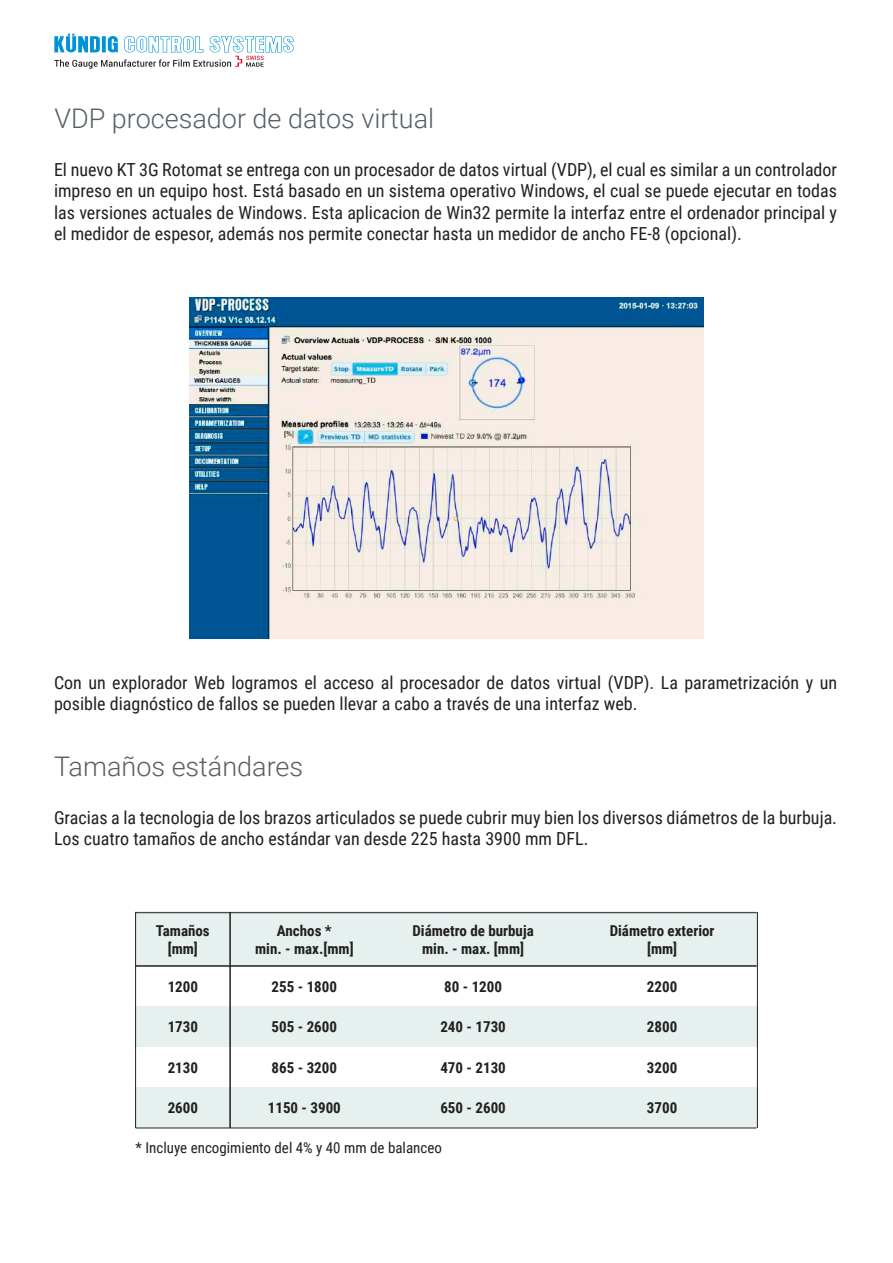
<style>
.page{position:relative;width:893px;height:1263px;background:#fff}
.page>*{position:absolute;margin:0;border:0;box-sizing:border-box;transform-origin:0 0}
.t1{font:300 27px "Roboto";color:#576065}
.t2{font:18px/21.6px "Roboto Condensed";color:#231f20}
.t3{font:700 15px/18px "Roboto Condensed";color:#231f20;text-align:center}
.t4{font:15px "Roboto Condensed";color:#231f20}
</style>
<div class="page">
<svg style="left:54px;top:34px;width:240px;height:35px"></svg>
<img style="left:190px;top:297px;width:513px;height:342px">
<div style="left:568px;top:912px;width:189px;height:54px;background:#e5f0ef"></div>
<div style="left:379px;top:912px;width:189px;height:54px;background:#e5f0ef"></div>
<div style="left:230px;top:912px;width:149px;height:54px;background:#e5f0ef"></div>
<div style="left:136px;top:912px;width:94px;height:54px;background:#e5f0ef"></div>
<div style="left:136px;top:1006px;width:94px;height:41px;background:#e5f0ef"></div>
<div style="left:136px;top:1087px;width:94px;height:41px;background:#e5f0ef"></div>
<hr style="left:136px;top:965px;width:621px;height:2px;background:#231f20">
<div style="left:230px;top:1006px;width:149px;height:41px;background:#e5f0ef"></div>
<div style="left:379px;top:1006px;width:189px;height:41px;background:#e5f0ef"></div>
<div style="left:568px;top:1006px;width:189px;height:41px;background:#e5f0ef"></div>
<div style="left:230px;top:1087px;width:149px;height:41px;background:#e5f0ef"></div>
<div style="left:379px;top:1087px;width:189px;height:41px;background:#e5f0ef"></div>
<div style="left:568px;top:1087px;width:189px;height:41px;background:#e5f0ef"></div>
<hr style="left:229px;top:912px;width:2px;height:216px;background:#231f20">
<hr style="left:136px;top:912px;width:621px;height:1px;background:#231f20">
<hr style="left:136px;top:1127px;width:621px;height:1px;background:#231f20">
<hr style="left:135px;top:912px;width:1px;height:216px;background:#231f20">
<hr style="left:757px;top:912px;width:1px;height:216px;background:#231f20">
<h1 class="t1" style="left:54px;top:100px;width:381px">VDP procesador de datos virtual</h1>
<p class="t2" style="left:54px;top:158px;width:785px;text-align:justify">El nuevo KT 3G Rotomat se entrega con un procesador de datos virtual (VDP), el cual es similar a un controlador impreso en un equipo host. Está basado en un sistema operativo Windows, el cual se puede ejecutar en todas las versiones actuales de Windows. Esta aplicacion de Win32 permite la interfaz entre el ordenador principal y el medidor de espesor, además nos permite conectar hasta un medidor de ancho FE-8 (opcional).</p>
<p class="t2" style="left:54px;top:671px;width:785px">Con un explorador Web logramos el acceso al procesador de datos virtual (VDP). La parametrización y un posible diagnóstico de fallos se pueden llevar a cabo a través de una interfaz web.</p>
<h1 class="t1" style="left:54px;top:748px;width:251px">Tamaños estándares</h1>
<p class="t2" style="left:54px;top:806px;width:784px">Gracias a la tecnologia de los brazos articulados se puede cubrir muy bien los diversos diámetros de la burbuja.<br>Los cuatro tamaños de ancho estándar van desde 225 hasta 3900 mm DFL.</p>
<p class="t3" style="left:156px;top:921px;width:55px">Tamaños [mm]</p>
<p class="t3" style="left:255px;top:921px;width:100px">Anchos *<br>min. - max.[mm]</p>
<p class="t3" style="left:412px;top:921px;width:123px">Diámetro de burbuja min. - max. [mm]</p>
<p class="t3" style="left:610px;top:921px;width:106px">Diámetro exterior [mm]</p>
<p class="t3" style="left:272px;top:977px;width:67px">255 - 1800</p>
<p class="t3" style="left:444px;top:977px;width:59px">80 - 1200</p>
<p class="t3" style="left:647px;top:977px;width:32px">2200</p>
<p class="t3" style="left:272px;top:1017px;width:67px">505 - 2600</p>
<p class="t3" style="left:440px;top:1017px;width:67px">240 - 1730</p>
<p class="t3" style="left:647px;top:1017px;width:32px">2800</p>
<p class="t3" style="left:272px;top:1058px;width:67px">865 - 3200</p>
<p class="t3" style="left:440px;top:1058px;width:67px">470 - 2130</p>
<p class="t3" style="left:647px;top:1058px;width:32px">3200</p>
<p class="t3" style="left:268px;top:1098px;width:75px">1150 - 3900</p>
<p class="t3" style="left:440px;top:1098px;width:67px">650 - 2600</p>
<p class="t3" style="left:647px;top:1098px;width:32px">3700</p>
<p class="t4" style="left:136px;top:1137px;width:308px">* Incluye encogimiento del 4% y 40 mm de balanceo</p>
<p class="t3" style="left:168px;top:977px;width:32px">1200</p>
<p class="t3" style="left:168px;top:1017px;width:32px">1730</p>
<p class="t3" style="left:168px;top:1058px;width:32px">2130</p>
<p class="t3" style="left:168px;top:1098px;width:32px">2600</p>
</div>
